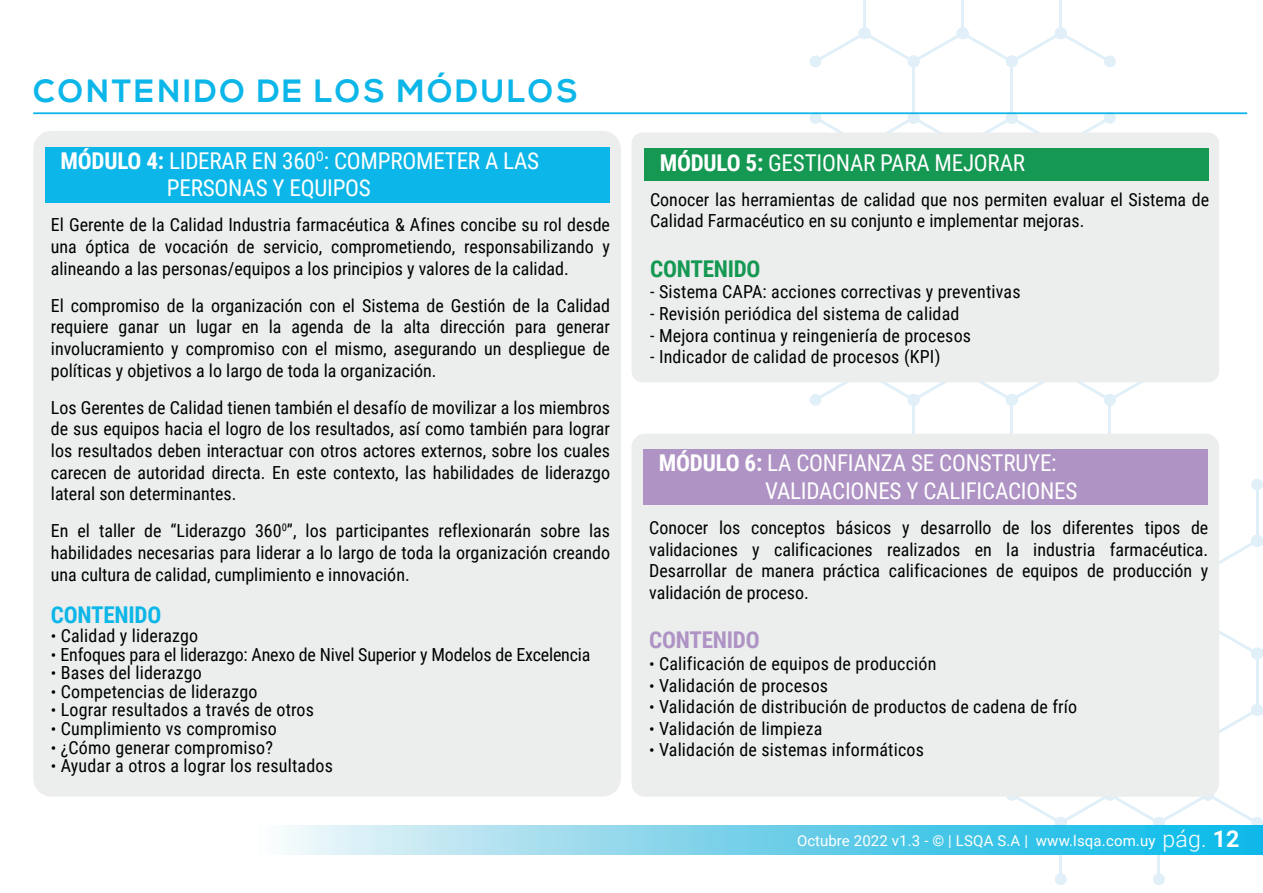
<style>
.page{position:relative;width:1263px;height:893px;background:#fff}
.page>*{position:absolute;margin:0;border:0;box-sizing:border-box;transform-origin:0 0}
.t1{font:700 32.1px "Nexa";letter-spacing:.085em;color:#0db6e8}
.t2{font:23.1px/27.8px "Roboto Condensed";letter-spacing:-.01em;color:#fff}
.t3{font:700 23.1px "Roboto Condensed";letter-spacing:-.01em;color:#149852}
.t4{font:700 23.1px "Roboto Condensed";letter-spacing:-.01em;color:#ae93c4}
.t5{font:700 23.1px "Roboto Condensed";letter-spacing:-.01em;color:#0db6e8}
.t6{font:18px/21.6px "Roboto Condensed";color:#000001;text-align:justify}
.t7{font:15px "Roboto";letter-spacing:.01em;color:#fff}
.s1{font-weight:700}
.s2{font-size:16.5px}
.s3{font-weight:300;font-size:23.1px}
.s4{font-weight:700;font-size:23.1px}
</style>
<div class="page">
<hr style="left:863px;top:0;width:3px;height:33px;background:#3397d3">
<hr style="left:912px;top:61px;width:3px;height:57px;background:#3397d3">
<hr style="left:912px;top:400px;width:3px;height:56px;background:#3397d3">
<hr style="left:961px;top:0;width:3px;height:33px;background:#3397d3">
<hr style="left:1010px;top:61px;width:3px;height:57px;background:#3397d3">
<hr style="left:1010px;top:400px;width:3px;height:56px;background:#3397d3">
<div style="left:1055px;top:873px;width:12px;height:12px;background:#e0eff8;border-radius:50%"></div>
<svg style="left:809px;top:26px;width:307px;height:42px"></svg>
<hr style="left:1059px;top:0;width:3px;height:33px;background:#3397d3">
<svg style="left:809px;top:111px;width:308px;height:21px"></svg>
<hr style="left:1108px;top:400px;width:3px;height:56px;background:#3397d3">
<svg style="left:809px;top:382px;width:334px;height:25px"></svg>
<hr style="left:1059px;top:823px;width:3px;height:56px;background:#3397d3">
<div style="left:1153px;top:873px;width:12px;height:12px;background:#e0eff8;border-radius:50%"></div>
<hr style="left:1157px;top:823px;width:3px;height:56px;background:#3397d3">
<svg style="left:1005px;top:794px;width:258px;height:32px"></svg>
<svg style="left:1219px;top:534px;width:44px;height:30px"></svg>
<hr style="left:1256px;top:484px;width:2px;height:57px;background:#3397d3">
<div style="left:1251px;top:478px;width:12px;height:12px;background:#e0eff8;border-radius:50%"></div>
<svg style="left:1219px;top:703px;width:44px;height:30px"></svg>
<hr style="left:1256px;top:654px;width:2px;height:56px;background:#3397d3">
<svg style="left:1219px;top:630px;width:44px;height:30px"></svg>
<div style="left:631px;top:132px;width:588px;height:250px;background:#eceeed;border-radius:11px"></div>
<div style="left:631px;top:434px;width:588px;height:363px;background:#eceeed;border-radius:13px"></div>
<div style="left:644px;top:148px;width:564px;height:32px;background:#149852"></div>
<div style="left:643px;top:450px;width:565px;height:55px;background:#ae93c4"></div>
<div style="left:33px;top:131px;width:588px;height:666px;background:#eceeed;border-radius:18px"></div>
<div style="left:45px;top:147px;width:565px;height:55px;background:#0db6e8"></div>
<hr style="left:33px;top:112px;width:1214px;height:2px;background:#0db6e8">
<svg style="left:283px;top:826px;width:980px;height:28px;background:#73d2ec"></svg>
<h1 class="t1" style="left:33px;top:72px;width:546px">CONTENIDO DE LOS MÓDULOS</h1>
<p class="t2" style="left:167px;top:146px;width:374px;text-indent:-106px"><span class="s1">MÓDULO 4:</span> LIDERAR EN 360<sup>O</sup>: COMPROMETER A LAS<br>PERSONAS Y EQUIPOS</p>
<p class="t6" style="left:51px;top:214px;width:561px">El Gerente de la Calidad Industria farmacéutica &amp; Afines concibe su rol desde una óptica de vocación de servicio, comprometiendo, responsabilizando y alineando a las personas/equipos a los principios y valores de la calidad.</p>
<p class="t6" style="left:51px;top:294px;width:561px">El compromiso de la organización con el Sistema de Gestión de la Calidad requiere ganar un lugar en la agenda de la alta dirección para generar involucramiento y compromiso con el mismo, asegurando un despliegue de políticas y objetivos a lo largo de toda la organización.</p>
<p class="t6" style="left:51px;top:396px;width:561px">Los Gerentes de Calidad tienen también el desafío de movilizar a los miembros de sus equipos hacia el logro de los resultados, así como también para lograr los resultados deben interactuar con otros actores externos, sobre los cuales carecen de autoridad directa. En este contexto, las habilidades de liderazgo lateral son determinantes.</p>
<p class="t6" style="left:51px;top:520px;width:561px">En el taller de “Liderazgo 360<sup>0</sup>”, los participantes reflexionarán sobre las habilidades necesarias para liderar a lo largo de toda la organización creando una cultura de calidad, cumplimiento e innovación.</p>
<p class="t5" style="left:51px;top:599px;width:112px">CONTENIDO</p>
<p class="t6" style="left:51px;top:624px;width:149px"><span class="s2">•</span> Calidad y liderazgo</p>
<p class="t6" style="left:51px;top:643px;width:541px"><span class="s2">•</span> Enfoques para el liderazgo: Anexo de Nivel Superior y Modelos de Excelencia</p>
<p class="t6" style="left:51px;top:661px;width:153px"><span class="s2">•</span> Bases del liderazgo</p>
<p class="t6" style="left:51px;top:680px;width:208px"><span class="s2">•</span> Competencias de liderazgo</p>
<p class="t6" style="left:51px;top:699px;width:265px"><span class="s2">•</span> Lograr resultados a través de otros</p>
<p class="t6" style="left:51px;top:717px;width:228px"><span class="s2">•</span> Cumplimiento vs compromiso</p>
<p class="t6" style="left:51px;top:736px;width:224px"><span class="s2">•</span> ¿Cómo generar compromiso?</p>
<p class="t6" style="left:51px;top:754px;width:283px"><span class="s2">•</span> Ayudar a otros a lograr los resultados</p>
<p class="t2" style="left:660px;top:148px;width:367px"><span class="s1">MÓDULO 5:</span> GESTIONAR PARA MEJORAR</p>
<p class="t6" style="left:650px;top:188px;width:561px">Conocer las herramientas de calidad que nos permiten evaluar el Sistema de<br>Calidad Farmacéutico en su conjunto e implementar mejoras.</p>
<p class="t3" style="left:650px;top:252px;width:112px">CONTENIDO</p>
<p class="t6" style="left:650px;top:280px;width:372px">- Sistema CAPA: acciones correctivas y preventivas</p>
<p class="t6" style="left:650px;top:302px;width:311px">- Revisión periódica del sistema de calidad</p>
<p class="t6" style="left:650px;top:324px;width:322px">- Mejora continua y reingeniería de procesos</p>
<p class="t6" style="left:650px;top:345px;width:292px">- Indicador de calidad de procesos (KPI)</p>
<p class="t2" style="left:765px;top:448px;width:314px;text-indent:-106px"><span class="s1">MÓDULO 6:</span> LA CONFIANZA SE CONSTRUYE:<br>VALIDACIONES Y CALIFICACIONES</p>
<p class="t6" style="left:649px;top:516px;width:561px">Conocer los conceptos básicos y desarrollo de los diferentes tipos de validaciones y calificaciones realizados en la industria farmacéutica.<br>Desarrollar de manera práctica calificaciones de equipos de producción y validación de proceso.</p>
<p class="t4" style="left:649px;top:624px;width:112px">CONTENIDO</p>
<p class="t6" style="left:649px;top:652px;width:289px"><span class="s2">•</span> Calificación de equipos de producción</p>
<p class="t6" style="left:649px;top:674px;width:180px"><span class="s2">•</span> Validación de procesos</p>
<p class="t6" style="left:649px;top:695px;width:430px"><span class="s2">•</span> Validación de distribución de productos de cadena de frío</p>
<p class="t6" style="left:649px;top:717px;width:175px"><span class="s2">•</span> Validación de limpieza</p>
<p class="t6" style="left:649px;top:738px;width:276px"><span class="s2">•</span> Validación de sistemas informáticos</p>
<p class="t7" style="left:797px;top:830px;width:444px">Octubre 2022 v1.3 - © | LSQA S.A | www.lsqa.com.uy <span class="s3">pág.</span> <span class="s4">12</span></p>
<p class="t7" style="left:797px;top:830px;width:53px">Febre o</p>
</div>
